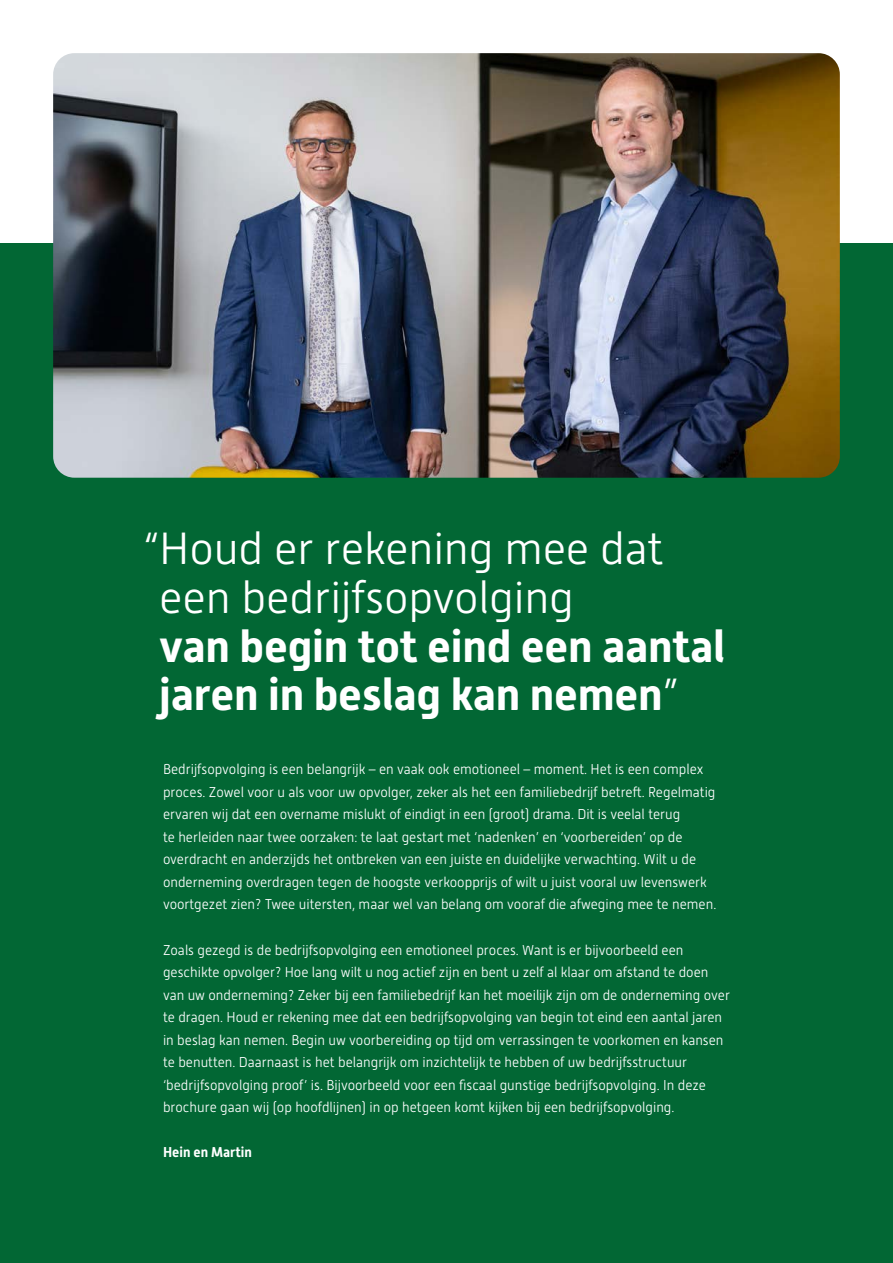
<style>
.page{position:relative;width:893px;height:1263px;background:#fff}
.page>*{position:absolute;margin:0;border:0;box-sizing:border-box;transform-origin:0 0}
.t1{font:700 45px/48.8px "Alwyn New";letter-spacing:-.005em;color:#fff}
.t2{font:300 45px/48.8px "Alwyn New";letter-spacing:-.005em;color:#fff}
.t3{font:300 14.25px/22.5px "Alwyn New";color:#fff;scale:.96 1}
.t4{font:700 14.25px "Alwyn New";color:#fff;scale:.96 1}
.s1{font-weight:300}
</style>
<div class="page">
<div style="left:0;top:244px;width:893px;height:1019px;background:#026734"></div>
<img style="left:53px;top:53px;width:787px;height:425px">
<h1 class="t2" style="left:159px;top:524px;width:506px;text-indent:-16px">“Houd er rekening mee dat een bedrijfsopvolging</h1>
<h1 class="t1" style="left:159px;top:622px;width:568px">van begin tot eind een aantal jaren in beslag kan nemen<span class="s1">”</span></h1>
<p class="t3" style="left:163px;top:758px;width:578px">Bedrijfsopvolging is een belangrijk – en vaak ook emotioneel – moment. Het is een complex proces. Zowel voor u als voor uw opvolger, zeker als het een familiebedrijf betreft. Regelmatig ervaren wij dat een overname mislukt of eindigt in een (groot) drama. Dit is veelal terug<br>te herleiden naar twee oorzaken: te laat gestart met ‘nadenken’ en ‘voorbereiden’ op de overdracht en anderzijds het ontbreken van een juiste en duidelijke verwachting. Wilt u de onderneming overdragen tegen de hoogste verkoopprijs of wilt u juist vooral uw levenswerk voortgezet zien? Twee uitersten, maar wel van belang om vooraf die afweging mee te nemen.</p>
<p class="t3" style="left:163px;top:938px;width:592px">Zoals gezegd is de bedrijfsopvolging een emotioneel proces. Want is er bijvoorbeeld een geschikte opvolger? Hoe lang wilt u nog actief zijn en bent u zelf al klaar om afstand te doen van uw onderneming? Zeker bij een familiebedrijf kan het moeilijk zijn om de onderneming over te dragen. Houd er rekening mee dat een bedrijfsopvolging van begin tot eind een aantal jaren in beslag kan nemen. Begin uw voorbereiding op tijd om verrassingen te voorkomen en kansen te benutten. Daarnaast is het belangrijk om inzichtelijk te hebben of uw bedrijfsstructuur ‘bedrijfsopvolging proof’ is. Bijvoorbeeld voor een fiscaal gunstige bedrijfsopvolging. In deze brochure gaan wij (op hoofdlijnen) in op hetgeen komt kijken bij een bedrijfsopvolging.</p>
<p class="t4" style="left:163px;top:1144px;width:94px">Hein en Martin</p>
</div>
